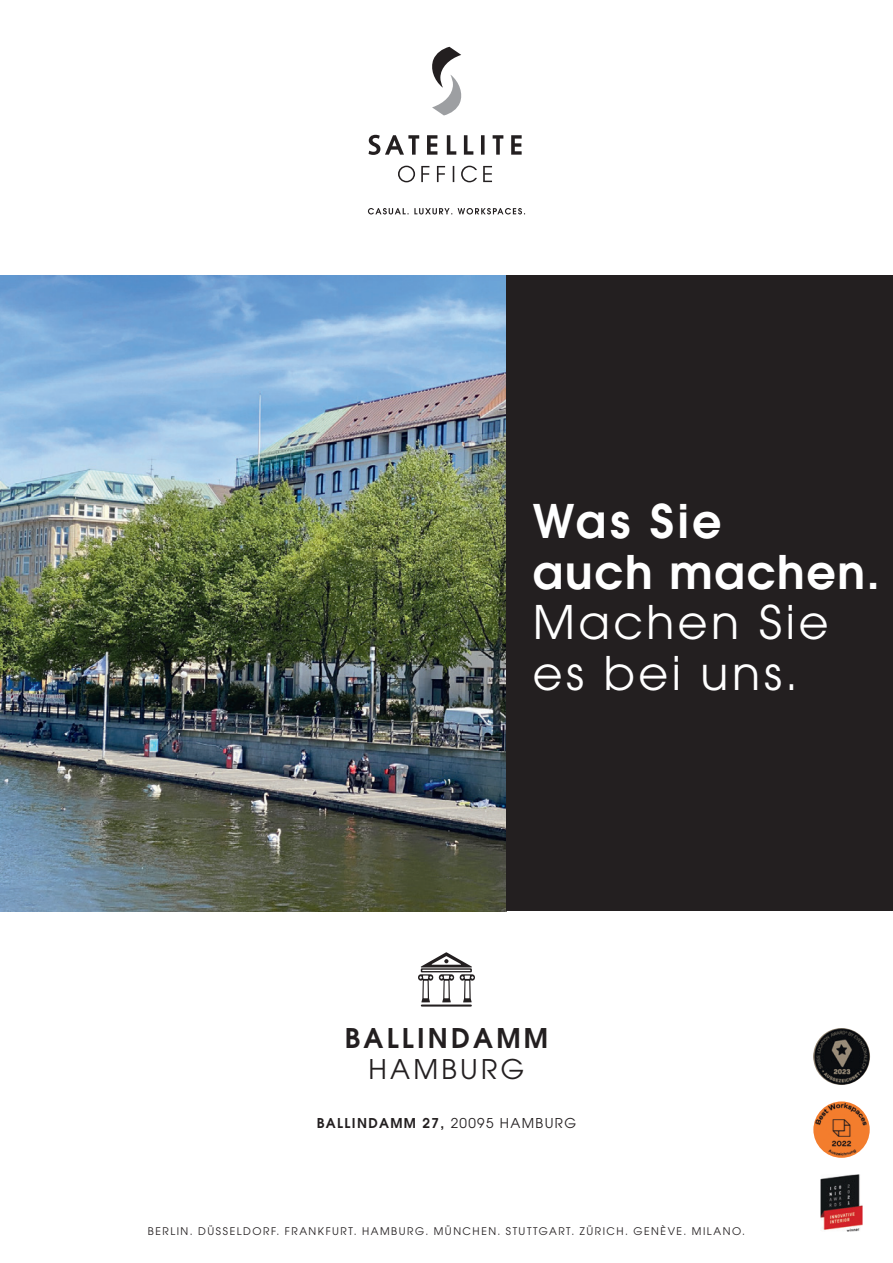
<style>
.page{position:relative;width:893px;height:1263px;background:#fff}
.page>*{position:absolute;margin:0;border:0;box-sizing:border-box;transform-origin:0 0}
.t1{font:46.05px/50.6px "Avant Garde LT";letter-spacing:.075em;color:#fff}
.t2{font:600 46.05px/50.6px "Avant Garde LT";letter-spacing:.035em;color:#fff}
.t3{font:600 27px "Avant Garde LT";letter-spacing:.12em;color:#231f20}
.t4{font:27px "Avant Garde LT";letter-spacing:.12em;color:#231f20}
.t5{font:600 13.5px "Avant Garde LT";letter-spacing:.1em;color:#231f20}
.t6{font:10.5px "Avant Garde LT";letter-spacing:.145em;color:#231f20}
.s1{font-weight:400}
</style>
<div class="page">
<img style="left:813px;top:1101px;width:57px;height:57px;border-radius:28px">
<img style="left:813px;top:1028px;width:57px;height:57px;border-radius:29px">
<svg style="left:820px;top:1174px;width:43px;height:58px;background:#7d4f50"></svg>
<img style="left:0;top:275px;width:506px;height:636px">
<svg style="left:398px;top:166px;width:94px;height:16px"></svg>
<svg style="left:368px;top:135px;width:154px;height:20px"></svg>
<svg style="left:432px;top:47px;width:30px;height:68px"></svg>
<svg style="left:368px;top:208px;width:157px;height:6px"></svg>
<div style="left:506px;top:275px;width:387px;height:636px;background:#231f20"></div>
<svg style="left:439px;top:974px;width:15px;height:28px"></svg>
<svg style="left:460px;top:974px;width:15px;height:28px"></svg>
<svg style="left:418px;top:974px;width:15px;height:28px"></svg>
<svg style="left:421px;top:968px;width:51px;height:4px"></svg>
<hr style="left:422px;top:970px;width:48px;height:1px;background:#231f20">
<svg style="left:421px;top:952px;width:51px;height:15px"></svg>
<hr style="left:421px;top:1004px;width:51px;height:2px;background:#231f20">
<h1 class="t2" style="left:533px;top:495px;width:348px">Was Sie<br>auch machen.</h1>
<h1 class="t1" style="left:533px;top:597px;width:297px">Machen Sie es bei uns.</h1>
<h2 class="t3" style="left:345px;top:1020px;width:205px">BALLINDAMM</h2>
<h2 class="t4" style="left:369px;top:1054px;width:157px">HAMBURG</h2>
<p class="t5" style="left:317px;top:1114px;width:261px">BALLINDAMM 27, <span class="s1">20095 HAMBURG</span></p>
<p class="t6" style="left:148px;top:1224px;width:599px">BERLIN. DÜSSELDORF. FRANKFURT. HAMBURG. MÜNCHEN. STUTTGART. ZÜRICH. GENÈVE. MILANO.</p>
</div>
